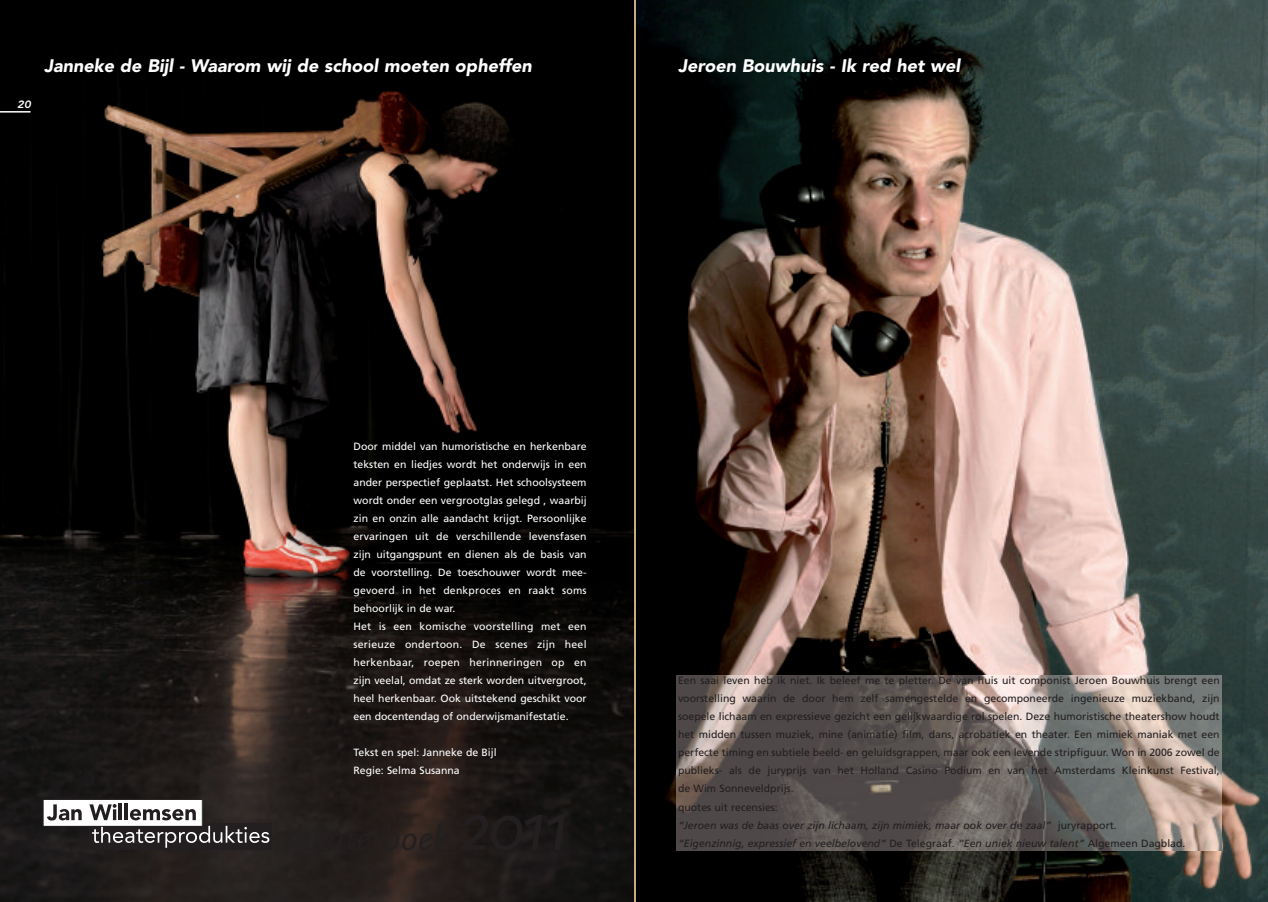
<style>
.page{position:relative;width:1268px;height:902px;background:#fff}
.page>*{position:absolute;margin:0;border:0;box-sizing:border-box;transform-origin:0 0}
.t1{font:italic 900 18px "Avenir";color:#fff}
.t2{font:10.5px/18px "Frutiger";color:#231f20}
.t3{font:10.5px/18px "Frutiger";color:#fff}
.t4{font:italic 800 10.5px "Avenir";color:#fff;scale:1.1 1}
.s1{font-style:italic}
</style>
<div class="page">
<img style="left:636px;top:0;width:631px;height:901px">
<img style="left:676px;top:675px;width:544px;height:175px">
<img style="left:0;top:0;width:634px;height:901px">
<div style="left:89px;top:823px;width:183px;height:26px;background:#231f20"></div>
<div style="left:43px;top:799px;width:159px;height:27px;background:#fff"></div>
<div style="left:43px;top:799px;width:160px;height:27px;border:1px solid #231f20"></div>
<svg style="left:47px;top:804px;width:35px;height:16px"></svg>
<svg style="left:89px;top:803px;width:180px;height:44px"></svg>
<hr style="left:0;top:111px;width:31px;height:2px;background:#fff">
<p class="t4" style="left:17px;top:100px;width:14px">20</p>
<p class="t1" style="left:44px;top:58px;width:489px">Janneke de Bijl - Waarom wij de school moeten opheffen</p>
<p class="t1" style="left:678px;top:58px;width:284px">Jeroen Bouwhuis - Ik red het wel</p>
<p class="t3" style="left:353px;top:438px;width:235px">Door middel van humoristische en herkenbare teksten en liedjes wordt het onderwijs in een ander perspectief geplaatst. Het schoolsysteem wordt onder een vergrootglas gelegd , waarbij zin en onzin alle aandacht krijgt. Persoonlijke ervaringen uit de verschillende levensfasen zijn uitgangspunt en dienen als de basis van de voorstelling. De toeschouwer wordt mee&shy;gevoerd in het denkproces en raakt soms behoorlijk in de war.<br>Het is een komische voorstelling met een serieuze ondertoon. De scenes zijn heel herkenbaar, roepen herinneringen op en zijn veelal, omdat ze sterk worden uitvergroot, heel herkenbaar. Ook uitstekend geschikt voor een docentendag of onderwijsmanifestatie.</p>
<p class="t3" style="left:353px;top:744px;width:145px">Tekst en spel: Janneke de Bijl<br>Regie: Selma Susanna</p>
<p class="t2" style="left:678px;top:672px;width:543px">Een saai leven heb ik niet. Ik beleef me te pletter. De van huis uit componist Jeroen Bouwhuis brengt een voorstelling waarin de door hem zelf samengestelde en gecomponeerde ingenieuze muziekband, zijn soepele lichaam en expressieve gezicht een gelijkwaardige rol spelen. Deze humoristische theatershow houdt het midden tussen muziek, mine (animatie) film, dans, acrobatiek en theater. Een mimiek maniak met een perfecte timing en subtiele beeld- en geluidsgrappen, maar ook een levende stripfiguur. Won in 2006 zowel de publieks- als de juryprijs van het Holland Casino Podium en van het Amsterdams Kleinkunst Festival, de Wim Sonneveldprijs.<br>quotes uit recensies:<br><span class="s1">“Jeroen was de baas over zijn lichaam, zijn mimiek, maar ook over de zaal”</span> juryrapport.<br><span class="s1">“Eigenzinnig, expressief en veelbelovend”</span> De Telegraaf. <span class="s1">“Een uniek nieuw talent”</span> Algemeen Dagblad.</p>
</div>
